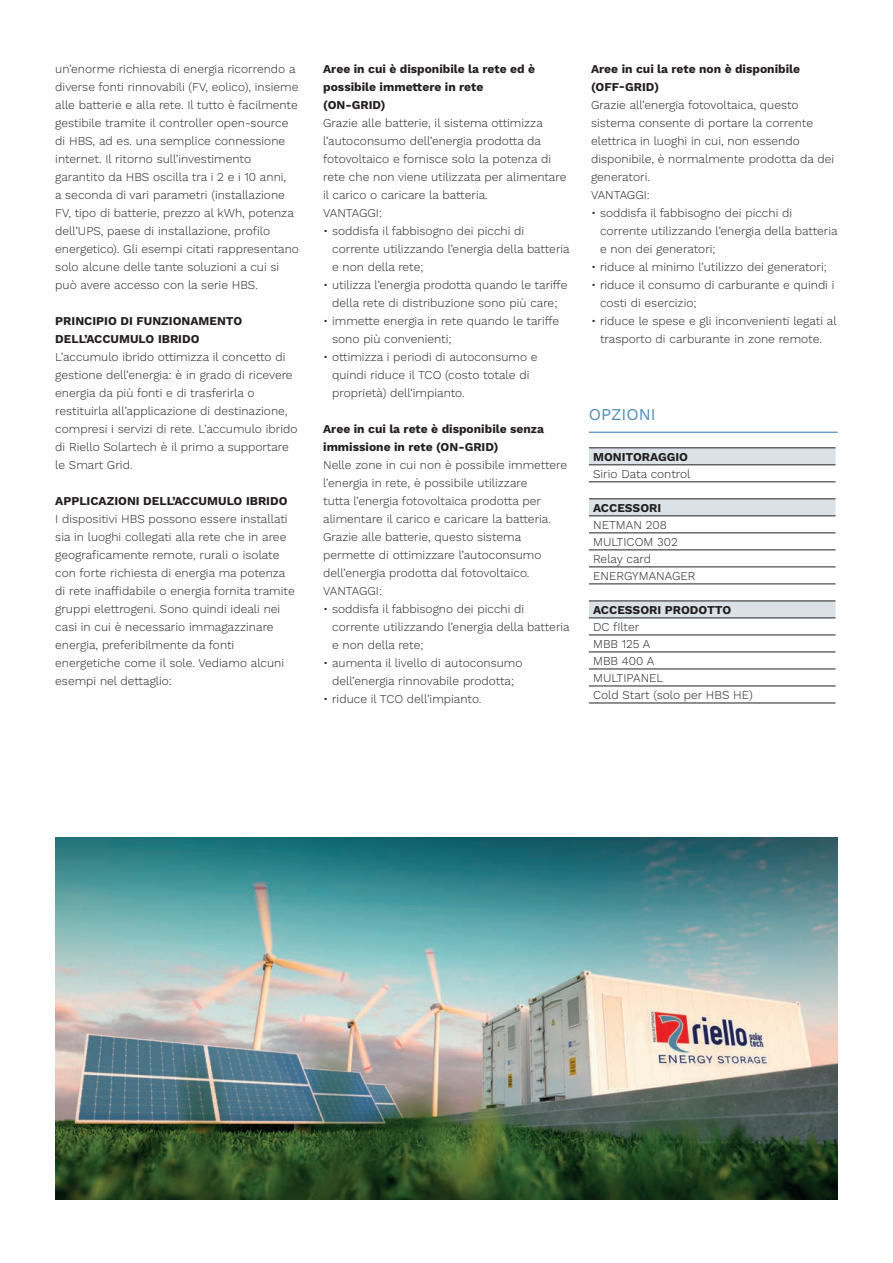
<style>
.page{position:relative;width:893px;height:1263px;background:#fff}
.page>*{position:absolute;margin:0;border:0;box-sizing:border-box;transform-origin:0 0}
.t1{font:16.5px "Work Sans";color:#4c8dbc}
.t2{font:300 12px/18px "Work Sans";color:#231f20}
.t3{font:700 12px/18px "Work Sans";color:#231f20}
</style>
<div class="page">
<img style="left:55px;top:838px;width:783px;height:361px">
<hr style="left:589px;top:432px;width:249px;height:1px;background:#4c8dbc">
<div style="left:589px;top:448px;width:246px;height:16px;background:#dae2e7"></div>
<svg style="left:589px;top:465px;width:246px;height:238px"></svg>
<hr style="left:589px;top:447px;width:246px;height:1px;background:#231f20">
<hr style="left:589px;top:464px;width:246px;height:1px;background:#231f20">
<hr style="left:589px;top:481px;width:246px;height:1px;background:#231f20">
<hr style="left:589px;top:498px;width:246px;height:1px;background:#231f20">
<hr style="left:589px;top:515px;width:246px;height:1px;background:#231f20">
<hr style="left:589px;top:532px;width:246px;height:1px;background:#231f20">
<hr style="left:589px;top:549px;width:246px;height:1px;background:#231f20">
<hr style="left:589px;top:566px;width:246px;height:1px;background:#231f20">
<hr style="left:589px;top:583px;width:246px;height:1px;background:#231f20">
<hr style="left:589px;top:600px;width:246px;height:1px;background:#231f20">
<hr style="left:589px;top:617px;width:246px;height:1px;background:#231f20">
<hr style="left:589px;top:634px;width:246px;height:1px;background:#231f20">
<hr style="left:589px;top:651px;width:246px;height:1px;background:#231f20">
<hr style="left:589px;top:668px;width:246px;height:1px;background:#231f20">
<hr style="left:589px;top:686px;width:246px;height:1px;background:#231f20">
<hr style="left:589px;top:703px;width:246px;height:1px;background:#231f20">
<p class="t2" style="left:55px;top:60px;width:245px">un’enorme richiesta di energia ricorrendo a diverse fonti rinnovabili (FV, eolico), insieme alle batterie e alla rete. Il tutto è facilmente gestibile tramite il controller open-source di HBS, ad es. una semplice connessione internet. Il ritorno sull’investimento garantito da HBS oscilla tra i 2 e i 10 anni,<br>a seconda di vari parametri (installazione FV, tipo di batterie, prezzo al kWh, potenza dell’UPS, paese di installazione, profilo energetico). Gli esempi citati rappresentano solo alcune delle tante soluzioni a cui si può avere accesso con la serie HBS.</p>
<p class="t3" style="left:55px;top:312px;width:189px">PRINCIPIO DI FUNZIONAMENTO<br>DELL’ACCUMULO IBRIDO</p>
<p class="t2" style="left:55px;top:348px;width:244px">L’accumulo ibrido ottimizza il concetto di gestione dell’energia: è in grado di ricevere energia da più fonti e di trasferirla o restituirla all’applicazione di destinazione, compresi i servizi di rete. L’accumulo ibrido di Riello Solartech è il primo a supportare le Smart Grid.</p>
<p class="t3" style="left:55px;top:492px;width:234px">APPLICAZIONI DELL’ACCUMULO IBRIDO</p>
<p class="t2" style="left:55px;top:510px;width:241px">I dispositivi HBS possono essere installati sia in luoghi collegati alla rete che in aree geograficamente remote, rurali o isolate con forte richiesta di energia ma potenza di rete inaffidabile o energia fornita tramite gruppi elettrogeni. Sono quindi ideali nei casi in cui è necessario immagazzinare energia, preferibilmente da fonti energetiche come il sole. Vediamo alcuni esempi nel dettaglio:</p>
<p class="t3" style="left:323px;top:60px;width:213px">Aree in cui è disponibile la rete ed è possibile immettere in rete (ON-GRID)</p>
<p class="t2" style="left:323px;top:114px;width:245px">Grazie alle batterie, il sistema ottimizza l’autoconsumo dell’energia prodotta da fotovoltaico e fornisce solo la potenza di rete che non viene utilizzata per alimentare il carico o caricare la batteria.<br>VANTAGGI:</p>
<p class="t2" style="left:332px;top:222px;width:239px;text-indent:-9px">• soddisfa il fabbisogno dei picchi di corrente utilizzando l’energia della batteria e non della rete;</p>
<p class="t2" style="left:323px;top:276px;width:246px;text-align:center">• utilizza l’energia prodotta quando le tariffe della rete di distribuzione sono più care;</p>
<p class="t2" style="left:332px;top:312px;width:229px;text-indent:-9px">• immette energia in rete quando le tariffe sono più convenienti;</p>
<p class="t2" style="left:332px;top:348px;width:207px;text-indent:-9px">• ottimizza i periodi di autoconsumo e quindi riduce il TCO (costo totale di proprietà) dell’impianto.</p>
<p class="t3" style="left:323px;top:420px;width:222px">Aree in cui la rete è disponibile senza immissione in rete (ON-GRID)</p>
<p class="t2" style="left:323px;top:456px;width:246px">Nelle zone in cui non è possibile immettere l’energia in rete, è possibile utilizzare<br>tutta l’energia fotovoltaica prodotta per alimentare il carico e caricare la batteria.<br>Grazie alle batterie, questo sistema permette di ottimizzare l’autoconsumo dell’energia prodotta dal fotovoltaico.<br>VANTAGGI:</p>
<p class="t2" style="left:332px;top:600px;width:239px;text-indent:-9px">• soddisfa il fabbisogno dei picchi di corrente utilizzando l’energia della batteria e non della rete;</p>
<p class="t2" style="left:323px;top:654px;width:201px;text-align:center">• aumenta il livello di autoconsumo dell’energia rinnovabile prodotta;</p>
<p class="t2" style="left:323px;top:690px;width:160px">• riduce il TCO dell’impianto.</p>
<p class="t3" style="left:591px;top:60px;width:211px">Aree in cui la rete non è disponibile (OFF-GRID)</p>
<p class="t2" style="left:591px;top:96px;width:245px">Grazie all’energia fotovoltaica, questo sistema consente di portare la corrente elettrica in luoghi in cui, non essendo disponibile, è normalmente prodotta da dei generatori.<br>VANTAGGI:</p>
<p class="t2" style="left:600px;top:204px;width:239px;text-indent:-9px">• soddisfa il fabbisogno dei picchi di corrente utilizzando l’energia della batteria e non dei generatori;</p>
<p class="t2" style="left:591px;top:258px;width:237px">• riduce al minimo l’utilizzo dei generatori;</p>
<p class="t2" style="left:600px;top:276px;width:236px;text-indent:-9px">• riduce il consumo di carburante e quindi i costi di esercizio;</p>
<p class="t2" style="left:591px;top:312px;width:247px;text-align:center">• riduce le spese e gli inconvenienti legati al trasporto di carburante in zone remote.</p>
<h1 class="t1" style="left:589px;top:404px;width:68px">OPZIONI</h1>
<p class="t3" style="left:593px;top:448px;width:96px">MONITORAGGIO</p>
<p class="t2" style="left:593px;top:465px;width:99px">Sirio Data control</p>
<p class="t3" style="left:593px;top:499px;width:70px">ACCESSORI</p>
<p class="t2" style="left:593px;top:517px;width:104px;line-height:17px">NETMAN 208<br>MULTICOM 302<br>Relay card<br>ENERGYMANAGER</p>
<p class="t3" style="left:593px;top:601px;width:140px">ACCESSORI PRODOTTO</p>
<p class="t2" style="left:593px;top:619px;width:161px;line-height:17px">DC fIlter<br>MBB 125 A<br>MBB 400 A<br>MULTIPANEL<br>Cold Start (solo per HBS HE)</p>
</div>
